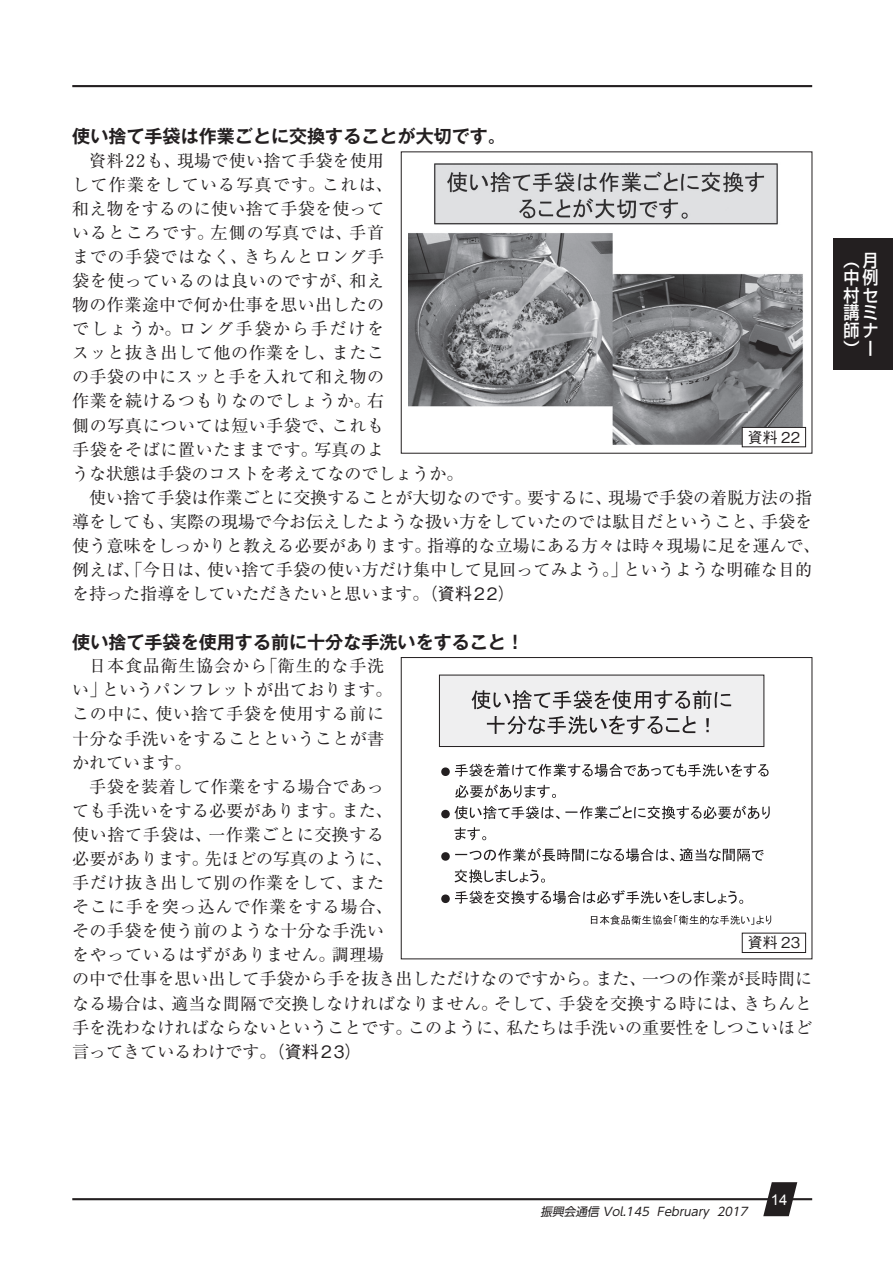
<style>
.page{position:relative;width:893px;height:1263px;background:#fff}
.page>*{position:absolute;margin:0;border:0;box-sizing:border-box;transform-origin:0 0}
.t1{font:700 18px "Gothic MB101 Pro De";color:#231f20}
.t2{font:500 17.55px/17.5px "Shin Go Pro";color:#fff;text-align:justify;scale:.92 1}
.t3{font:16.95px/24.2px "Ryumin Pro";letter-spacing:.015em;color:#231f20}
.t4{font:16.95px "Ryumin Pro";letter-spacing:.035em;color:#231f20}
.t5{font:16.95px "Ryumin Pro";letter-spacing:.075em;color:#231f20}
.t6{font:16.95px "Ryumin Pro";letter-spacing:.055em;color:#231f20}
.t7{font:16.95px "Ryumin Pro";letter-spacing:.105em;color:#231f20}
.t8{font:500 14.85px "Gothic BBB Pro";color:#231f20}
.t9{font:14.85px "Arial";color:#fff}
.t10{font:italic 11.7px "UD Shin Go Pro";color:#231f20}
.s1{font-family:"Gothic BBB Pro";font-weight:500}
</style>
<div class="page">
<hr style="left:72px;top:1198px;width:740px;height:2px;background:#231f20">
<hr style="left:72px;top:85px;width:740px;height:2px;background:#231f20">
<svg style="left:763px;top:1182px;width:34px;height:34px"></svg>
<img style="left:408px;top:163px;width:398px;height:285px">
<div style="left:742px;top:427px;width:64px;height:20px;background:#fff"></div>
<div style="left:742px;top:427px;width:64px;height:20px;border:1px solid #231f20"></div>
<div style="left:439px;top:675px;width:325px;height:71px;background:#efeff0"></div>
<div style="left:439px;top:675px;width:325px;height:72px;border:1px solid #231f20"></div>
<svg style="left:472px;top:690px;width:259px;height:19px"></svg>
<svg style="left:487px;top:715px;width:209px;height:19px"></svg>
<svg style="left:706px;top:718px;width:3px;height:14px"></svg>
<svg style="left:441px;top:763px;width:328px;height:14px"></svg>
<svg style="left:455px;top:784px;width:101px;height:14px"></svg>
<svg style="left:441px;top:806px;width:329px;height:13px"></svg>
<svg style="left:454px;top:827px;width:32px;height:13px"></svg>
<svg style="left:441px;top:848px;width:323px;height:14px"></svg>
<svg style="left:455px;top:869px;width:90px;height:14px"></svg>
<svg style="left:441px;top:890px;width:302px;height:14px"></svg>
<svg style="left:591px;top:915px;width:180px;height:10px"></svg>
<div style="left:401px;top:657px;width:411px;height:302px;border:1px solid #231f20"></div>
<div style="left:742px;top:933px;width:64px;height:20px;border:1px solid #231f20"></div>
<div style="left:833px;top:238px;width:60px;height:132px;background:#231f20"></div>
<p class="t1" style="left:72px;top:122px;width:435px">使い捨て手袋は作業ごとに交換することが大切です。</p>
<p class="t3" style="left:89px;top:147px;width:296px">資料22も、現場で使い捨て手袋を使用</p>
<p class="t5" style="left:72px;top:171px;width:322px">して作業をしている写真です。これは、</p>
<p class="t3" style="left:72px;top:195px;width:313px">和え物をするのに使い捨て手袋を使って</p>
<p class="t6" style="left:72px;top:219px;width:313px">いるところです。左側の写真では、手首</p>
<p class="t4" style="left:72px;top:243px;width:313px">までの手袋ではなく、きちんとロング手</p>
<p class="t4" style="left:72px;top:267px;width:313px">袋を使っているのは良いのですが、和え</p>
<p class="t3" style="left:72px;top:292px;width:313px">物の作業途中で何か仕事を思い出したの</p>
<p class="t7" style="left:72px;top:316px;width:313px">でしょうか。ロング手袋から手だけを</p>
<p class="t4" style="left:72px;top:340px;width:313px">スッと抜き出して他の作業をし、またこ</p>
<p class="t3" style="left:72px;top:364px;width:313px">の手袋の中にスッと手を入れて和え物の</p>
<p class="t4" style="left:72px;top:388px;width:313px">作業を続けるつもりなのでしょうか。右</p>
<p class="t4" style="left:72px;top:412px;width:313px">側の写真については短い手袋で、これも</p>
<p class="t4" style="left:72px;top:436px;width:313px">手袋をそばに置いたままです。写真のよ</p>
<p class="t3" style="left:72px;top:460px;width:393px">うな状態は手袋のコストを考えてなのでしょうか。</p>
<p class="t3" style="left:89px;top:484px;width:724px">使い捨て手袋は作業ごとに交換することが大切なのです。要するに、現場で手袋の着脱方法の指</p>
<p class="t3" style="left:72px;top:508px;width:741px">導をしても、実際の現場で今お伝えしたような扱い方をしていたのでは駄目だということ、手袋を</p>
<p class="t3" style="left:72px;top:532px;width:750px">使う意味をしっかりと教える必要があります。指導的な立場にある方々は時々現場に足を運んで、</p>
<p class="t3" style="left:72px;top:556px;width:741px">例えば、「今日は、使い捨て手袋の使い方だけ集中して見回ってみよう。」というような明確な目的</p>
<p class="t3" style="left:72px;top:581px;width:444px">を持った指導をしていただきたいと思います。<span class="s1">（資料22）</span></p>
<p class="t1" style="left:72px;top:627px;width:453px">使い捨て手袋を使用する前に十分な手洗いをすること！</p>
<p class="t3" style="left:72px;top:653px;width:322px;text-indent:17px">日本食品衛生協会から「衛生的な手洗い」というパンフレットが出ております。この中に、使い捨て手袋を使用する前に十分な手洗いをすることということが書かれています。</p>
<p class="t3" style="left:72px;top:773px;width:741px;text-indent:17px">手袋を装着して作業をする場合であっ<br>ても手洗いをする必要があります。また、<br>使い捨て手袋は、一作業ごとに交換する<br>必要があります。先ほどの写真のように、<br>手だけ抜き出して別の作業をして、また<br>そこに手を突っ込んで作業をする場合、<br>その手袋を使う前のような十分な手洗い<br>をやっているはずがありません。調理場<br>の中で仕事を思い出して手袋から手を抜き出しただけなのですから。また、一つの作業が長時間になる場合は、適当な間隔で交換しなければなりません。そして、手袋を交換する時には、きちんと手を洗わなければならないということです。このように、私たちは手洗いの重要性をしつこいほど言ってきているわけです。<span class="s1">（資料23）</span></p>
<p class="t8" style="left:748px;top:425px;width:54px">資料 22</p>
<p class="t8" style="left:748px;top:931px;width:54px">資料 23</p>
<p class="t2" style="left:843px;top:249px;width:39px">（月中例村セ講ミ師ナ）ー</p>
<p class="t10" style="left:540px;top:1202px;width:212px">振興会通信 Vol.145 February 2017</p>
<p class="t9" style="left:771px;top:1189px;width:18px">14</p>
</div>
